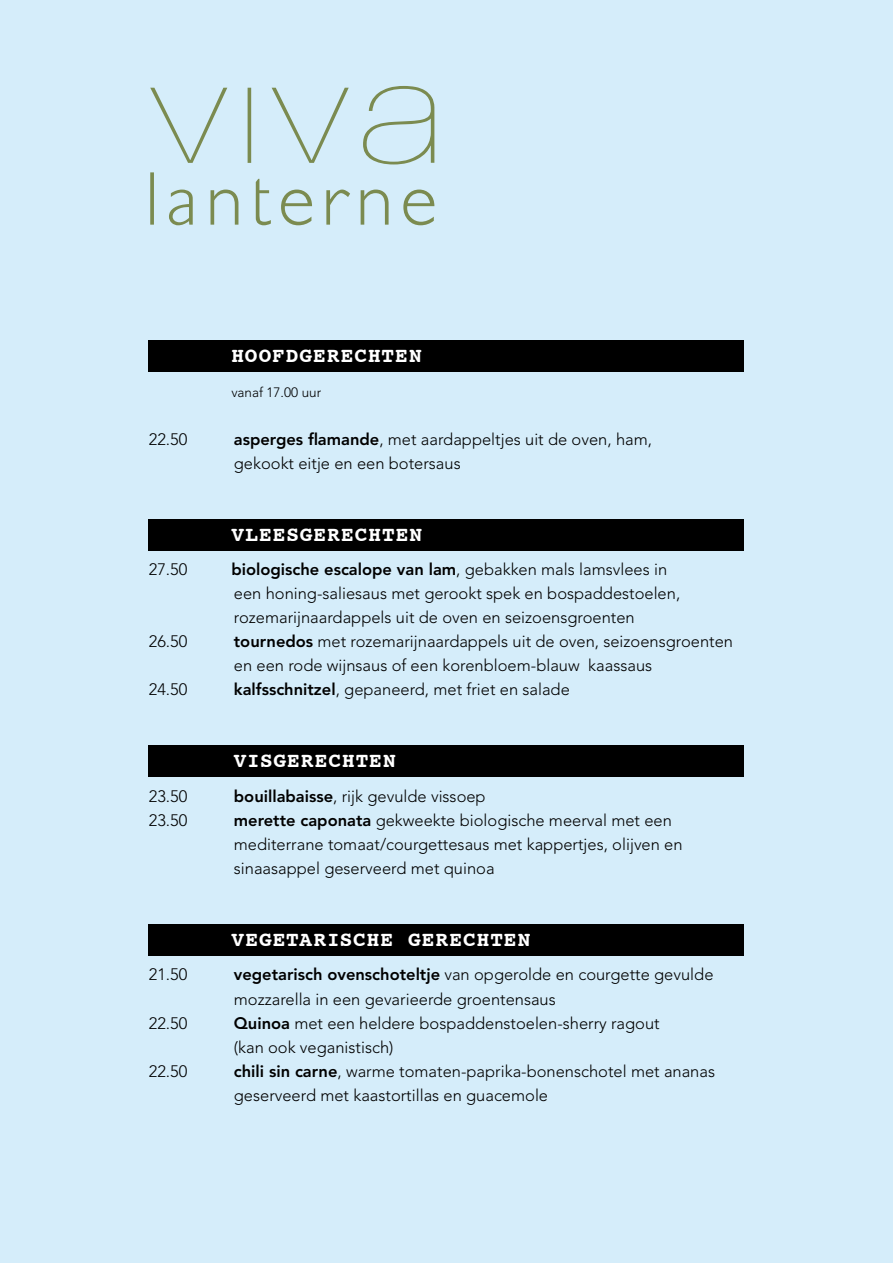
<style>
.page{position:relative;width:893px;height:1263px;background:#d5edfa}
.page>*{position:absolute;margin:0;border:0;box-sizing:border-box;transform-origin:0 0}
.t1{font:700 21px "Courier";letter-spacing:.05em;color:#fff}
.t2{font:300 16.5px/24px "Avenir";color:#000}
.t3{font:300 13.5px "Avenir";color:#000}
.s1{font-weight:800}
</style>
<div class="page">
<svg style="left:150px;top:86px;width:284px;height:78px"></svg>
<svg style="left:150px;top:172px;width:284px;height:53px"></svg>
<div style="left:149px;top:340px;width:595px;height:32px;background:#000"></div>
<div style="left:149px;top:519px;width:595px;height:32px;background:#000"></div>
<div style="left:149px;top:745px;width:595px;height:32px;background:#000"></div>
<div style="left:149px;top:924px;width:595px;height:32px;background:#000"></div>
<p class="t1" style="left:231px;top:339px;width:192px">hoofdgerechten</p>
<p class="t3" style="left:231px;top:384px;width:91px">vanaf 17.00 uur</p>
<p class="t2" style="left:149px;top:427px;width:40px">22.50</p>
<p class="t2" style="left:234px;top:427px;width:420px"><span class="s1">asperges flamande</span>, met aardappeltjes uit de oven, ham, gekookt eitje en een botersaus</p>
<p class="t1" style="left:231px;top:517px;width:192px">vleesgerechten</p>
<p class="t2" style="left:149px;top:558px;width:40px">27.50</p>
<p class="t2" style="left:231px;top:558px;width:450px"><span class="s1">biologische escalope van lam</span>, gebakken mals lamsvlees in een honing-saliesaus met gerookt spek en bospaddestoelen, rozemarijnaardappels uit de oven en seizoensgroenten</p>
<p class="t2" style="left:149px;top:630px;width:40px">26.50</p>
<p class="t2" style="left:234px;top:630px;width:501px"><span class="s1">tournedos</span> met rozemarijnaardappels uit de oven, seizoensgroenten en een rode wijnsaus of een korenbloem-blauw kaassaus</p>
<p class="t2" style="left:149px;top:678px;width:40px">24.50</p>
<p class="t2" style="left:234px;top:678px;width:337px"><span class="s1">kalfsschnitzel</span>, gepaneerd, met friet en salade</p>
<p class="t1" style="left:234px;top:744px;width:163px">visgerechten</p>
<p class="t2" style="left:149px;top:784px;width:40px">23.50</p>
<p class="t2" style="left:234px;top:784px;width:253px"><span class="s1">bouillabaisse</span>, rijk gevulde vissoep</p>
<p class="t2" style="left:149px;top:808px;width:40px">23.50</p>
<p class="t2" style="left:234px;top:808px;width:450px"><span class="s1">merette caponata</span> gekweekte biologische meerval met een mediterrane tomaat/courgettesaus met kappertjes, olijven en sinaasappel geserveerd met quinoa</p>
<p class="t1" style="left:231px;top:922px;width:300px">vegetarische gerechten</p>
<p class="t2" style="left:149px;top:963px;width:40px">21.50</p>
<p class="t2" style="left:234px;top:963px;width:481px"><span class="s1">vegetarisch ovenschoteltje</span> van opgerolde en courgette gevulde mozzarella in een gevarieerde groentensaus</p>
<p class="t2" style="left:149px;top:1011px;width:40px">22.50</p>
<p class="t2" style="left:234px;top:1011px;width:427px"><span class="s1">Quinoa</span> met een heldere bospaddenstoelen-sherry ragout (kan ook veganistisch)</p>
<p class="t2" style="left:149px;top:1059px;width:40px">22.50</p>
<p class="t2" style="left:234px;top:1059px;width:483px"><span class="s1">chili sin carne</span>, warme tomaten-paprika-bonenschotel met ananas geserveerd met kaastortillas en guacemole</p>
</div>
